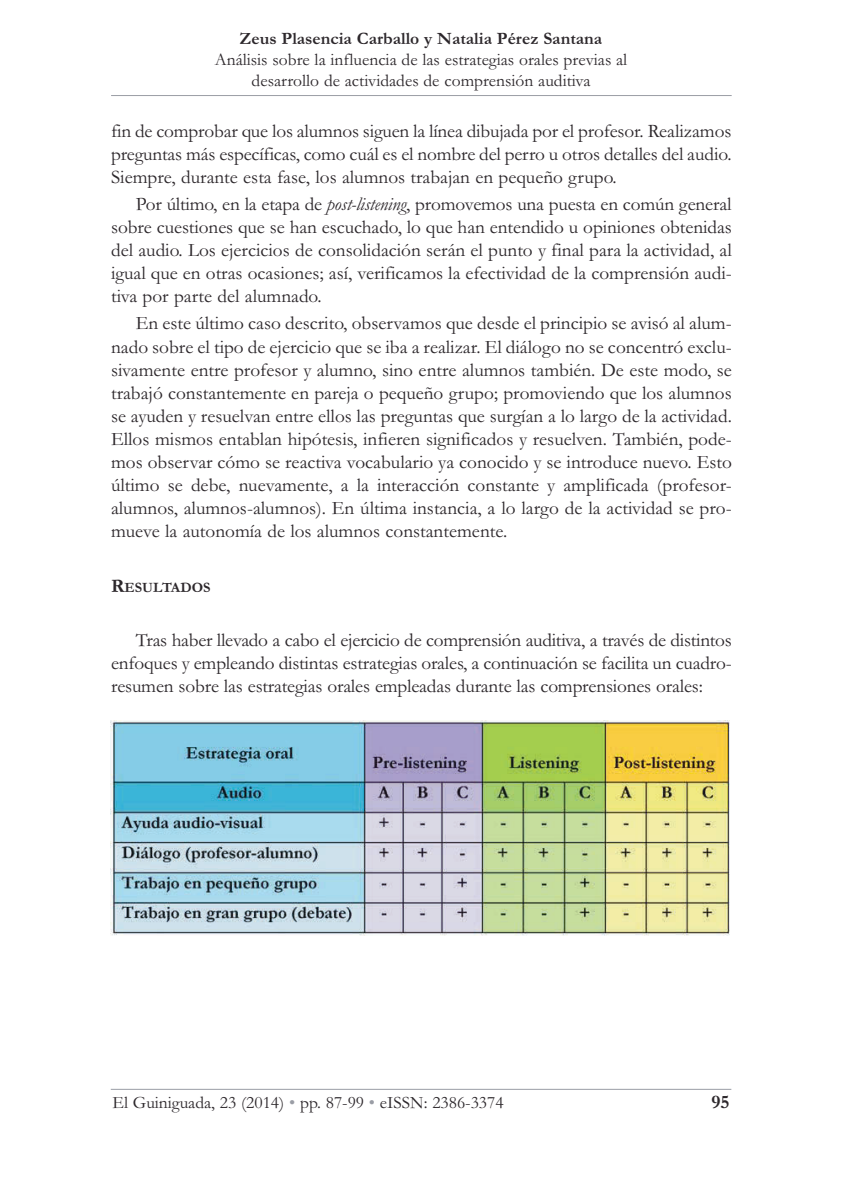
<style>
.page{position:relative;width:844px;height:1191px;background:#fff}
.page>*{position:absolute;margin:0;border:0;box-sizing:border-box;transform-origin:0 0}
.t1{font:19.25px/23.1px "Garamond";color:#2c272b;text-align:justify}
.t2{font:700 19.25px "Garamond";color:#2c272b}
.t3{font:17.5px/21px "Garamond";color:#2c272b;text-align:center}
.t4{font:700 14.35px "Garamond";color:#2c272b}
.s1{font-weight:700}
.s2{font-style:italic}
.s3{font-size:19.25px}
.s4{color:#9a9da5}
</style>
<div class="page">
<hr style="left:111px;top:95px;width:620px;height:1px;background:#9a9da5">
<hr style="left:111px;top:1089px;width:620px;height:1px;background:#9a9da5">
<img style="left:111px;top:720px;width:619px;height:216px">
<p class="t3" style="left:215px;top:30px;width:414px"><span class="s1">Zeus Plasencia Carballo y Natalia Pérez Santana<br></span>Análisis sobre la influencia de las estrategias orales previas al desarrollo de actividades de comprensión auditiva</p>
<p class="t1" style="left:111px;top:121px;width:622px">fin de comprobar que los alumnos siguen la línea dibujada por el profesor. Realizamos preguntas más específicas, como cuál es el nombre del perro u otros detalles del audio.<br>Siempre, durante esta fase, los alumnos trabajan en pequeño grupo.</p>
<p class="t1" style="left:111px;top:194px;width:622px;text-indent:25px">Por último, en la etapa de <span class="s2">post-listening</span>, promovemos una puesta en común general sobre cuestiones que se han escuchado, lo que han entendido u opiniones obtenidas del audio. Los ejercicios de consolidación serán el punto y final para la actividad, al igual que en otras ocasiones; así, verificamos la efectividad de la comprensión audi&shy;tiva por parte del alumnado.</p>
<p class="t1" style="left:111px;top:314px;width:622px;text-indent:25px">En este último caso descrito, observamos que desde el principio se avisó al alum&shy;nado sobre el tipo de ejercicio que se iba a realizar. El diálogo no se concentró exclu&shy;sivamente entre profesor y alumno, sino entre alumnos también. De este modo, se trabajó constantemente en pareja o pequeño grupo; promoviendo que los alumnos se ayuden y resuelvan entre ellos las preguntas que surgían a lo largo de la actividad.<br>Ellos mismos entablan hipótesis, infieren significados y resuelven. También, pode&shy;mos observar cómo se reactiva vocabulario ya conocido y se introduce nuevo. Esto último se debe, nuevamente, a la interacción constante y amplificada (profesor&shy;alumnos, alumnos-alumnos). En última instancia, a lo largo de la actividad se pro&shy;mueve la autonomía de los alumnos constantemente.</p>
<p class="t4" style="left:111px;top:581px;width:101px"><span class="s3">R</span>ESULTADOS</p>
<p class="t1" style="left:111px;top:630px;width:622px;text-indent:25px">Tras haber llevado a cabo el ejercicio de comprensión auditiva, a través de distintos enfoques y empleando distintas estrategias orales, a continuación se facilita un cuadro&shy;resumen sobre las estrategias orales empleadas durante las comprensiones orales:</p>
<p class="t3" style="left:112px;top:1094px;width:392px">El Guiniguada, 23 (2014) <span class="s4">•</span> pp. 87-99 <span class="s4">•</span> eISSN: 2386-3374</p>
<p class="t2" style="left:711px;top:1094px;width:20px">95</p>
</div>
